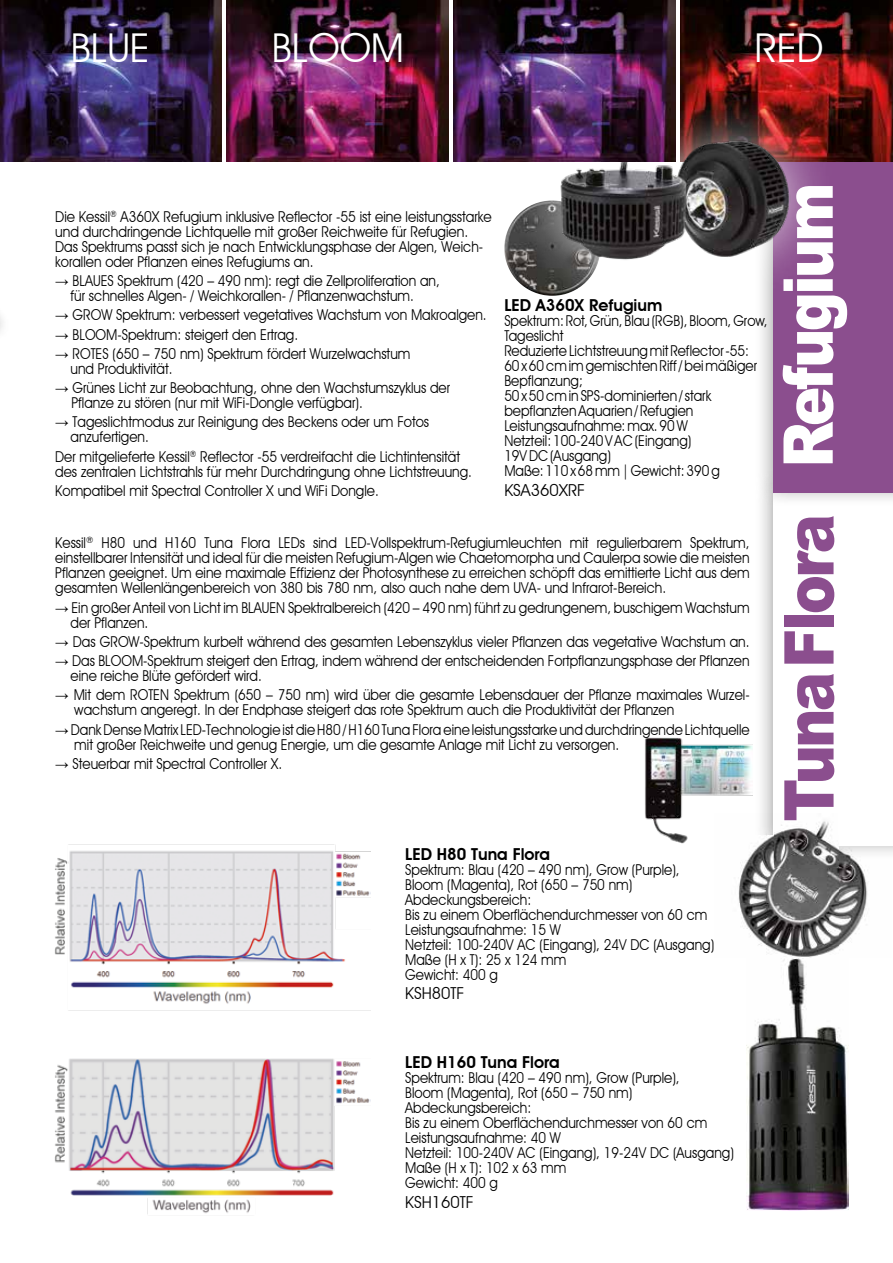
<style>
.page{position:relative;width:893px;height:1263px;background:#fff}
.page>*{position:absolute;margin:0;border:0;box-sizing:border-box;transform-origin:0 0}
.t1{font:900 68.7px "Arial";letter-spacing:-.05em;color:#8b4e8e;scale:.86 1}
.t2{font:900 68.7px "Arial";letter-spacing:-.05em;color:#fff;scale:.86 1}
.t3{font:39.75px "Avant Garde IT Cby BT";color:#fff}
.t4{font:600 16.5px "Avant Garde IT Cby BT";color:#000}
.t5{font:16.5px "Avant Garde IT Cby BT";color:#000}
.t6{font:15px/15px "Avant Garde IT Cby BT";color:#000;scale:.9 1}
.t7{font:15px/15px "Avant Garde IT Cby BT";color:#000;scale:.91 1}
.s1{font-family:"Arial"}
</style>
<div class="page">
<img style="left:838px;top:861px;width:30px;height:89px">
<img style="left:54px;top:844px;width:317px;height:167px">
<img style="left:54px;top:1058px;width:317px;height:156px">
<img style="left:747px;top:959px;width:101px;height:251px">
<img style="left:227px;top:0;width:221px;height:162px">
<img style="left:0;top:0;width:221px;height:162px">
<img style="left:504px;top:200px;width:96px;height:96px;border-radius:48px">
<div style="left:754px;top:468px;width:139px;height:393px;background:#000;opacity:.4"></div>
<div style="left:774px;top:491px;width:119px;height:355px;background:#fff"></div>
<img style="left:738px;top:836px;width:100px;height:121px">
<img style="left:774px;top:821px;width:64px;height:46px">
<div style="left:754px;top:0;width:139px;height:507px;background:#000;opacity:.4"></div>
<div style="left:774px;top:0;width:119px;height:492px;background:#8b4e8e"></div>
<img style="left:681px;top:0;width:212px;height:162px">
<div style="left:511px;top:91px;width:327px;height:217px;background:#fff;opacity:.75"></div>
<img style="left:559px;top:84px;width:232px;height:198px">
<img style="left:454px;top:0;width:221px;height:162px">
<img style="left:645px;top:737px;width:107px;height:107px">
<h2 class="t3" style="left:71px;top:24px;width:81px">BLUE</h2>
<h2 class="t3" style="left:272px;top:24px;width:134px">BLOOM</h2>
<h2 class="t3" style="left:755px;top:24px;width:70px">RED</h2>
<p class="t7" style="left:55px;top:209px;width:481px">Die Kessil<sup>®</sup> A360X Refugium inklusive Reflector -55 ist eine leistungsstarke und durchdringende Lichtquelle mit großer Reichweite für Refugien.<br>Das Spektrums passt sich je nach Entwicklungsphase der Algen, Weich&shy;korallen oder Pflanzen eines Refugiums an.</p>
<p class="t6" style="left:71px;top:273px;width:412px;text-indent:-15px"><span class="s1">→</span> BLAUES Spektrum (420 – 490 nm): regt die Zellproliferation an, für schnelles Algen- / Weichkorallen- / Pflanzenwachstum.</p>
<p class="t6" style="left:55px;top:307px;width:481px"><span class="s1">→</span> GROW Spektrum: verbessert vegetatives Wachstum von Makroalgen.</p>
<p class="t6" style="left:55px;top:327px;width:271px"><span class="s1">→</span> BLOOM-Spektrum: steigert den Ertrag.</p>
<p class="t6" style="left:71px;top:346px;width:379px;text-indent:-15px"><span class="s1">→</span> ROTES (650 – 750 nm) Spektrum fördert Wurzelwachstum und Produktivität.</p>
<p class="t6" style="left:71px;top:380px;width:422px;text-indent:-16px"><span class="s1">→</span> Grünes Licht zur Beobachtung, ohne den Wachstumszyklus der<br>Pflanze zu stören (nur mit WiFi-Dongle verfügbar).</p>
<p class="t6" style="left:71px;top:414px;width:400px;text-indent:-15px"><span class="s1">→</span> Tageslichtmodus zur Reinigung des Beckens oder um Fotos anzufertigen.</p>
<p class="t6" style="left:55px;top:449px;width:465px">Der mitgelieferte Kessil<sup>®</sup> Reflector -55 verdreifacht die Lichtintensität des zentralen Lichtstrahls für mehr Durchdringung ohne Lichtstreuung.</p>
<p class="t6" style="left:55px;top:483px;width:361px">Kompatibel mit Spectral Controller X und WiFi Dongle.</p>
<p class="t4" style="left:504px;top:295px;width:160px">LED A360X Refugium</p>
<p class="t6" style="left:504px;top:313px;width:294px">Spektrum: Rot, Grün, Blau (RGB), Bloom, Grow,<br>Tageslicht<br>Reduzierte Lichtstreuung mit Reflector -55:<br>60 x 60 cm im gemischten Riff / bei mäßiger<br>Bepflanzung;<br>50 x 50 cm in SPS-dominierten / stark bepflanzten Aquarien / Refugien<br>Leistungsaufnahme: max. 90 W<br>Netzteil: 100-240 V AC (Eingang)<br>19V DC (Ausgang)<br>Maße: 110 x 68 mm | Gewicht: 390 g</p>
<p class="t5" style="left:504px;top:480px;width:82px">KSA360XRF</p>
<h1 class="t2" style="left:758px;top:468px;width:333px;rotate:-90deg">Refugium</h1>
<p class="t6" style="left:55px;top:535px;width:773px;text-align:justify">Kessil<sup>®</sup> H80 und H160 Tuna Flora LEDs sind LED-Vollspektrum-Refugiumleuchten mit regulierbarem Spektrum, einstellbarer Intensität und ideal für die meisten Refugium-Algen wie Chaetomorpha und Caulerpa sowie die meisten Pflanzen geeignet. Um eine maximale Effizienz der Photosynthese zu erreichen schöpft das emittierte Licht aus dem gesamten Wellenlängenbereich von 380 bis 780 nm, also auch nahe dem UVA- und Infrarot-Bereich.</p>
<p class="t6" style="left:71px;top:600px;width:756px;text-indent:-15px"><span class="s1">→</span> Ein großer Anteil von Licht im BLAUEN Spektralbereich (420 – 490 nm) führt zu gedrungenem, buschigem Wachstum der Pflanzen.</p>
<p class="t6" style="left:55px;top:634px;width:773px"><span class="s1">→</span> Das GROW-Spektrum kurbelt während des gesamten Lebenszyklus vieler Pflanzen das vegetative Wachstum an.</p>
<p class="t6" style="left:71px;top:653px;width:756px;text-indent:-15px"><span class="s1">→</span> Das BLOOM-Spektrum steigert den Ertrag, indem während der entscheidenden Fortpflanzungsphase der Pflanzen eine reiche Blüte gefördert wird.</p>
<p class="t6" style="left:74px;top:687px;width:752px;text-indent:-19px"><span class="s1">→</span> Mit dem ROTEN Spektrum (650 – 750 nm) wird über die gesamte Lebensdauer der Pflanze maximales Wurzel&shy;wachstum angeregt. In der Endphase steigert das rote Spektrum auch die Produktivität der Pflanzen</p>
<p class="t6" style="left:74px;top:721px;width:752px;text-indent:-19px"><span class="s1">→</span> Dank Dense Matrix LED-Technologie ist die H80 / H160 Tuna Flora eine leistungsstarke und durchdringende Lichtquelle mit großer Reichweite und genug Energie, um die gesamte Anlage mit Licht zu versorgen.</p>
<p class="t6" style="left:55px;top:756px;width:254px"><span class="s1">→</span> Steuerbar mit Spectral Controller X.</p>
<p class="t4" style="left:405px;top:844px;width:146px">LED H80 Tuna Flora</p>
<p class="t6" style="left:405px;top:862px;width:345px">Spektrum: Blau (420 – 490 nm), Grow (Purple),<br>Bloom (Magenta), Rot (650 – 750 nm)<br>Abdeckungsbereich:<br>Bis zu einem Oberflächendurchmesser von 60 cm<br>Leistungsaufnahme: 15 W<br>Netzteil: 100-240V AC (Eingang), 24V DC (Ausgang)<br>Maße (H x T): 25 x 124 mm<br>Gewicht: 400 g</p>
<p class="t5" style="left:405px;top:983px;width:61px">KSH80TF</p>
<p class="t4" style="left:405px;top:1052px;width:156px">LED H160 Tuna Flora</p>
<p class="t6" style="left:405px;top:1070px;width:367px">Spektrum: Blau (420 – 490 nm), Grow (Purple),<br>Bloom (Magenta), Rot (650 – 750 nm)<br>Abdeckungsbereich:<br>Bis zu einem Oberflächendurchmesser von 60 cm<br>Leistungsaufnahme: 40 W<br>Netzteil: 100-240V AC (Eingang), 19-24V DC (Ausgang)<br>Maße (H x T): 102 x 63 mm<br>Gewicht: 400 g</p>
<p class="t5" style="left:405px;top:1192px;width:70px">KSH160TF</p>
<h1 class="t1" style="left:759px;top:821px;width:359px;rotate:-90deg">Tuna Flora</h1>
</div>
